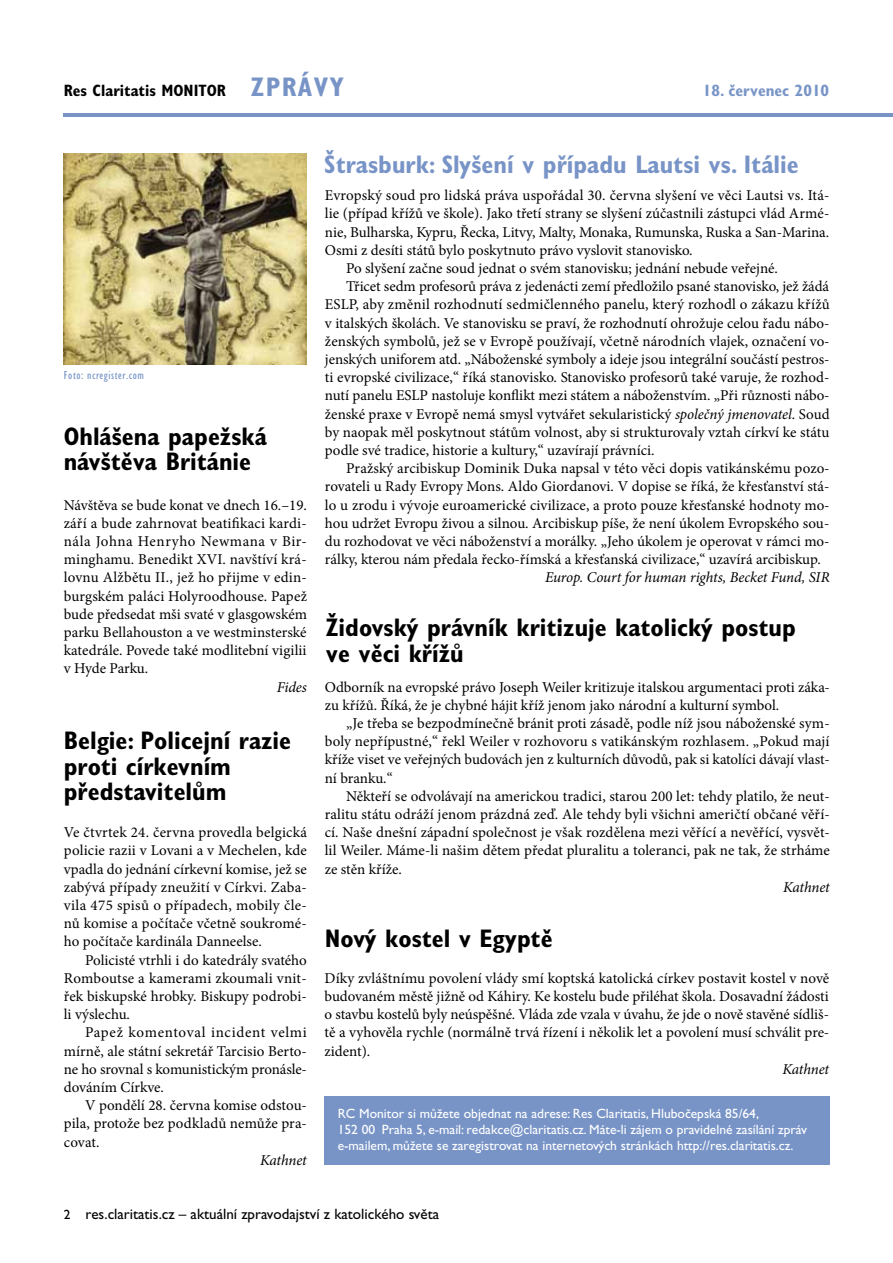
<style>
.page{position:relative;width:893px;height:1263px;background:#fff}
.page>*{position:absolute;margin:0;border:0;box-sizing:border-box;transform-origin:0 0}
.t1{font:700 condensed 25.5px/25.5px "Gill Sans Std";color:#000}
.t2{font:700 condensed 25.5px "Gill Sans Std";color:#7894c7}
.t3{font:700 condensed 16.5px "Gill Sans Std";color:#000}
.t4{font:700 condensed 16.5px "Gill Sans Std";color:#7894c7}
.t5{font:15px/18.1px "Minion Pro";color:#000;text-align:justify}
.t6{font:italic 15px "Minion Pro";letter-spacing:-.01em;color:#000}
.t7{font:15px "Gill Sans Std";color:#000}
.t8{font:13.5px/16.2px "Gill Sans Std";color:#fff}
.t9{font:condensed 12px "Gill Sans Std";letter-spacing:.05em;color:#7894c7}
.s1{font-size:27px;color:#7894c7}
.s2{font-style:italic}
.s3{font-size:13.5px}
</style>
<div class="page">
<hr style="left:64px;top:113px;width:829px;height:4px;background:#7894c7">
<div style="left:325px;top:1096px;width:505px;height:69px;background:#7894c7"></div>
<img style="left:64px;top:153px;width:243px;height:212px">
<p class="t3" style="left:64px;top:81px;width:282px">Res Claritatis MONITOR <span class="s1">ZPRávy</span></p>
<p class="t4" style="left:703px;top:81px;width:128px">18. červenec 2010</p>
<p class="t9" style="left:64px;top:368px;width:82px">Foto: ncregister.com</p>
<h1 class="t1" style="left:64px;top:423px;width:205px">Ohlášena papežská návštěva Británie</h1>
<p class="t5" style="left:64px;top:496px;width:245px">Návštěva se bude konat ve dnech 16.–19. září a bude zahrnovat beatifikaci kardi&shy;nála Johna Henryho Newmana v Bir&shy;minghamu. Benedikt XVI. navštíví krá&shy;lovnu Alžbětu II., jež ho přijme v edin&shy;burgském paláci Holyroodhouse. Papež bude předsedat mši svaté v glasgowském parku Bellahouston a ve westminsterské katedrále. Povede také modlitební vigilii v Hyde Parku.</p>
<p class="t6" style="left:277px;top:676px;width:32px">Fides</p>
<h1 class="t1" style="left:64px;top:728px;width:229px">Belgie: Policejní razie proti církevním představitelům</h1>
<p class="t5" style="left:64px;top:823px;width:245px">Ve čtvrtek 24. června provedla belgická policie razii v Lovani a v Mechelen, kde vpadla do jednání církevní komise, jež se zabývá případy zneužití v Církvi. Zaba&shy;vila 475 spisů o případech, mobily čle&shy;nů komise a počítače včetně soukromé&shy;ho počítače kardinála Danneelse.</p>
<p class="t5" style="left:64px;top:951px;width:245px;text-indent:21px">Policisté vtrhli i do katedrály svatého Romboutse a kamerami zkoumali vnit&shy;řek biskupské hrobky. Biskupy podrobi&shy;li výslechu.</p>
<p class="t5" style="left:64px;top:1023px;width:245px;text-indent:21px">Papež komentoval incident velmi mírně, ale státní sekretář Tarcisio Berto&shy;ne ho srovnal s komunistickým pronásle&shy;dováním Církve.</p>
<p class="t5" style="left:64px;top:1096px;width:245px;text-indent:21px">V pondělí 28. června komise odstou&shy;pila, protože bez podkladů nemůže pra&shy;covat.</p>
<p class="t6" style="left:260px;top:1150px;width:48px">Kathnet</p>
<h1 class="t2" style="left:324px;top:149px;width:476px">Štrasburk: Slyšení v případu Lautsi vs. Itálie</h1>
<p class="t5" style="left:325px;top:186px;width:506px">Evropský soud pro lidská práva uspořádal 30. června slyšení ve věci Lautsi vs. Itá-</p>
<p class="t5" style="left:325px;top:205px;width:506px">lie (případ křížů ve škole). Jako třetí strany se slyšení zúčastnili zástupci vlád Armé-</p>
<p class="t5" style="left:325px;top:223px;width:506px">nie, Bulharska, Kypru, Řecka, Litvy, Malty, Monaka, Rumunska, Ruska a San-Marina.</p>
<p class="t5" style="left:325px;top:241px;width:369px">Osmi z desíti států bylo poskytnuto právo vyslovit stanovisko.</p>
<p class="t5" style="left:346px;top:259px;width:433px">Po slyšení začne soud jednat o svém stanovisku; jednání nebude veřejné.</p>
<p class="t5" style="left:346px;top:277px;width:484px">Třicet sedm profesorů práva z jedenácti zemí předložilo psané stanovisko, jež žádá</p>
<p class="t5" style="left:325px;top:296px;width:506px">ESLP, aby změnil rozhodnutí sedmičlenného panelu, který rozhodl o zákazu křížů</p>
<p class="t5" style="left:325px;top:314px;width:506px">v italských školách. Ve stanovisku se praví, že rozhodnutí ohrožuje celou řadu nábo-</p>
<p class="t5" style="left:325px;top:332px;width:506px">ženských symbolů, jež se v Evropě používají, včetně národních vlajek, označení vo-</p>
<p class="t5" style="left:325px;top:350px;width:506px">jenských uniforem atd. „Náboženské symboly a ideje jsou integrální součástí pestros-</p>
<p class="t5" style="left:325px;top:368px;width:506px">ti evropské civilizace,“ říká stanovisko. Stanovisko profesorů také varuje, že rozhod-</p>
<p class="t5" style="left:325px;top:387px;width:506px">nutí panelu ESLP nastoluje konflikt mezi státem a náboženstvím. „Při různosti nábo-</p>
<p class="t5" style="left:325px;top:405px;width:506px">ženské praxe v Evropě nemá smysl vytvářet sekularistický <span class="s2">společný jmenovatel</span>. Soud</p>
<p class="t5" style="left:325px;top:423px;width:506px">by naopak měl poskytnout státům volnost, aby si strukturovaly vztah církví ke státu</p>
<p class="t5" style="left:325px;top:441px;width:331px">podle své tradice, historie a kultury,“ uzavírají právníci.</p>
<p class="t5" style="left:346px;top:459px;width:485px">Pražský arcibiskup Dominik Duka napsal v této věci dopis vatikánskému pozo-</p>
<p class="t5" style="left:325px;top:477px;width:506px">rovateli u Rady Evropy Mons. Aldo Giordanovi. V dopise se říká, že křesťanství stá-</p>
<p class="t5" style="left:325px;top:496px;width:506px">lo u zrodu i vývoje euroamerické civilizace, a proto pouze křesťanské hodnoty mo-</p>
<p class="t5" style="left:325px;top:514px;width:506px">hou udržet Evropu živou a silnou. Arcibiskup píše, že není úkolem Evropského sou-</p>
<p class="t5" style="left:325px;top:532px;width:506px">du rozhodovat ve věci náboženství a morálky. „Jeho úkolem je operovat v rámci mo-</p>
<p class="t5" style="left:325px;top:550px;width:497px">rálky, kterou nám předala řecko-římská a křesťanská civilizace,“ uzavírá arcibiskup.</p>
<p class="t6" style="left:545px;top:567px;width:286px">Europ. Court for human rights, Becket Fund, SIR</p>
<h1 class="t1" style="left:326px;top:615px;width:471px">Židovský právník kritizuje katolický postup ve věci křížů</h1>
<p class="t5" style="left:325px;top:678px;width:507px">Odborník na evropské právo Joseph Weiler kritizuje italskou argumentaci proti záka&shy;zu křížů. Říká, že je chybné hájit kříž jenom jako národní a kulturní symbol.</p>
<p class="t5" style="left:325px;top:714px;width:507px;text-indent:21px">„Je třeba se bezpodmínečně bránit proti zásadě, podle níž jsou náboženské sym&shy;boly nepřípustné,“ řekl Weiler v rozhovoru s vatikánským rozhlasem. „Pokud mají kříže viset ve veřejných budovách jen z kulturních důvodů, pak si katolíci dávají vlast&shy;ní branku.“</p>
<p class="t5" style="left:325px;top:787px;width:507px;text-indent:21px">Někteří se odvolávají na americkou tradici, starou 200 let: tehdy platilo, že neut&shy;ralitu státu odráží jenom prázdná zeď. Ale tehdy byli všichni američtí občané věří&shy;cí. Naše dnešní západní společnost je však rozdělena mezi věřící a nevěřící, vysvět&shy;lil Weiler. Máme-li našim dětem předat pluralitu a toleranci, pak ne tak, že strháme ze stěn kříže.</p>
<p class="t6" style="left:783px;top:877px;width:48px">Kathnet</p>
<h1 class="t1" style="left:325px;top:926px;width:229px">Nový kostel v Egyptě</h1>
<p class="t5" style="left:325px;top:969px;width:506px">Díky zvláštnímu povolení vlády smí koptská katolická církev postavit kostel v nově budovaném městě jižně od Káhiry. Ke kostelu bude přiléhat škola. Dosavadní žádosti o stavbu kostelů byly neúspěšné. Vláda zde vzala v úvahu, že jde o nově stavěné sídliš&shy;tě a vyhověla rychle (normálně trvá řízení i několik let a povolení musí schválit pre&shy;zident).</p>
<p class="t6" style="left:782px;top:1059px;width:48px">Kathnet</p>
<p class="t8" style="left:338px;top:1105px;width:471px">RC Monitor si můžete objednat na adrese: Res Claritatis, Hlubočepská 85/64,<br>152 00 Praha 5, e-mail: redakce@claritatis.cz. Máte-li zájem o pravidelné zasílání zpráv e-mailem, můžete se zaregistrovat na internetových stránkách http://res.claritatis.cz.</p>
<p class="t7" style="left:64px;top:1206px;width:377px"><span class="s3">2</span> res.claritatis.cz – aktuální zpravodajství z katolického světa</p>
</div>
